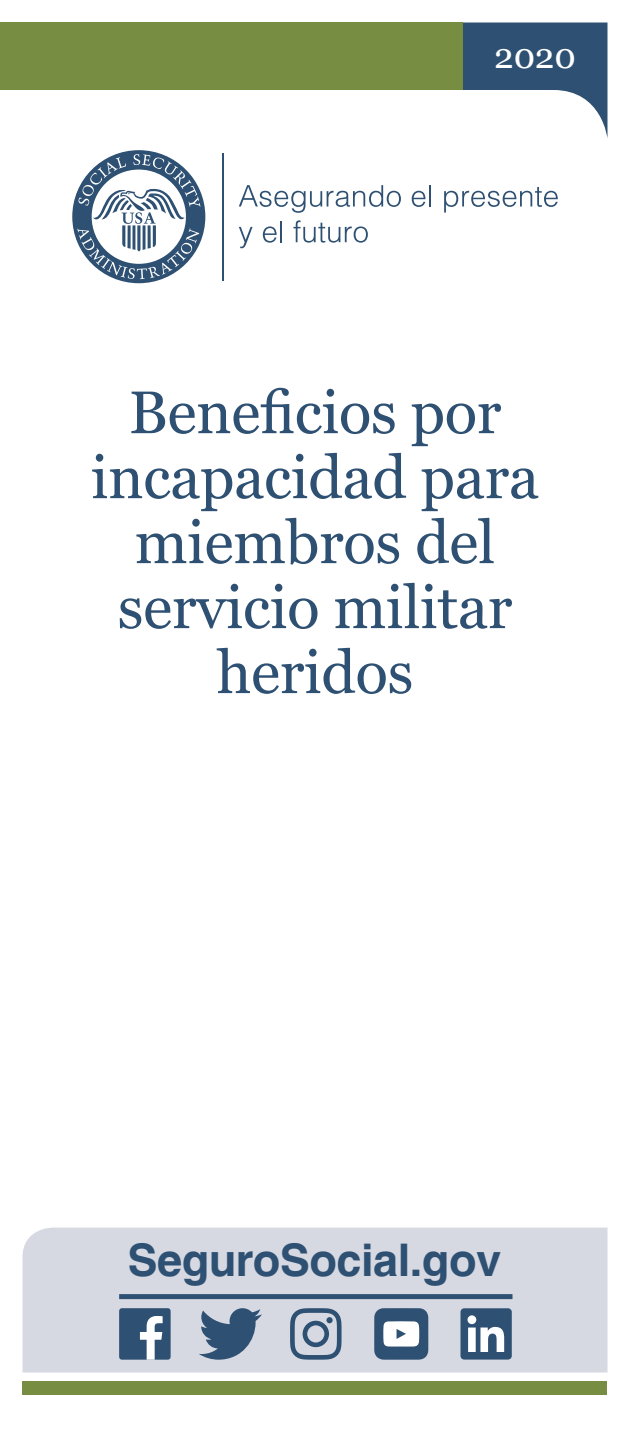
<style>
.page{position:relative;width:630px;height:1440px;background:#fff}
.page>*{position:absolute;margin:0;border:0;box-sizing:border-box;transform-origin:0 0}
.t1{font:60px/65px "Georgia";letter-spacing:-.005em;color:#2e5072;text-align:center}
.t2{font:700 45px "Helvetica";letter-spacing:-.01em;color:#2e5072}
.t3{font:35px "Georgia";color:#fff}
</style>
<div class="page">
<svg style="left:463px;top:22px;width:145px;height:116px"></svg>
<div style="left:22px;top:1382px;width:586px;height:13px;background:#778d42"></div>
<div style="left:0;top:22px;width:463px;height:68px;background:#778d42"></div>
<div style="left:22px;top:1228px;width:586px;height:144px;background:#d6d9e2"></div>
<div style="left:119px;top:1294px;width:393px;height:5px;background:#2e5072"></div>
<svg style="left:460px;top:1308px;width:52px;height:52px"></svg>
<div style="left:119px;top:1308px;width:52px;height:52px;background:#2e5072;border-radius:3px"></div>
<svg style="left:140px;top:1316px;width:23px;height:44px"></svg>
<svg style="left:199px;top:1308px;width:63px;height:52px;background:#72879f"></svg>
<svg style="left:290px;top:1308px;width:52px;height:52px;background:#91a1b4"></svg>
<div style="left:326px;top:1317px;width:7px;height:6px;background:#2e5072;border-radius:50%"></div>
<svg style="left:374px;top:1308px;width:54px;height:52px"></svg>
<svg style="left:239px;top:185px;width:162px;height:28px"></svg>
<svg style="left:412px;top:191px;width:13px;height:16px"></svg>
<hr style="left:429px;top:185px;width:2px;height:22px;background:#2e5072">
<svg style="left:444px;top:187px;width:114px;height:26px"></svg>
<svg style="left:239px;top:227px;width:14px;height:21px"></svg>
<svg style="left:263px;top:226px;width:14px;height:17px"></svg>
<hr style="left:280px;top:221px;width:2px;height:21px;background:#2e5072">
<svg style="left:293px;top:220px;width:75px;height:23px"></svg>
<hr style="left:222px;top:153px;width:1px;height:127px;background:#2e5072">
<div style="left:72px;top:150px;width:133px;height:133px;background:#2e5072;border-radius:50%"></div>
<svg style="left:77px;top:154px;width:123px;height:125px"></svg>
<h1 class="t3" style="left:494px;top:34px;width:83px">2020</h1>
<h1 class="t1" style="left:91px;top:381px;width:450px">Beneficios por incapacidad para miembros del servicio militar heridos</h1>
<p class="t2" style="left:128px;top:1232px;width:375px">SeguroSocial.gov</p>
</div>
